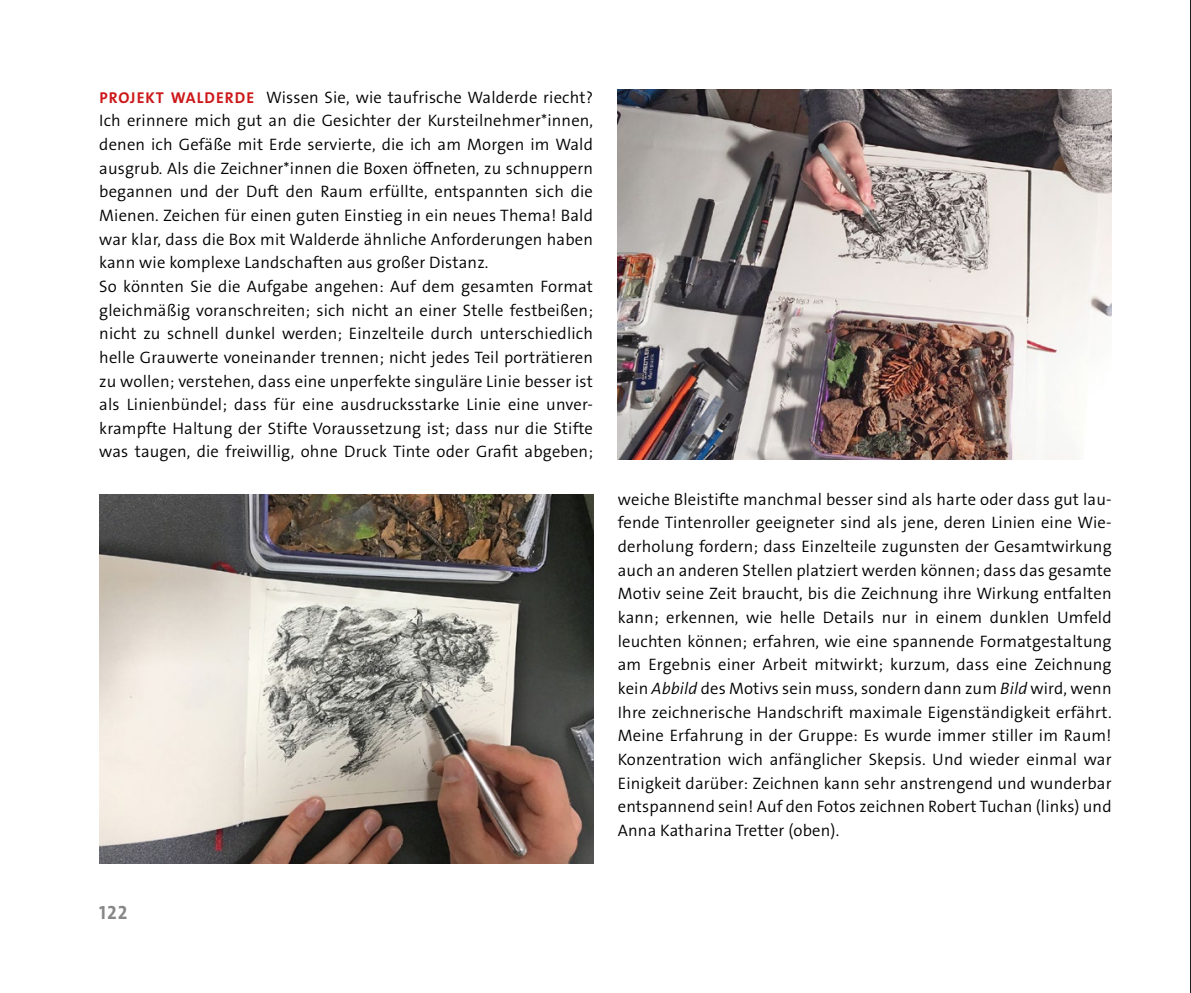
<style>
.page{position:relative;width:1191px;height:993px;background:#fff}
.page>*{position:absolute;margin:0;border:0;box-sizing:border-box;transform-origin:0 0}
.t1{font:700 19.25px "The Sans C4 s";color:#878787}
.Grundtext_stumpf{font:300 16.62px/23.6px "The Sans B W4";letter-spacing:.01em;color:#000;text-align:justify}
.Grundtext_Spitzmarke{font:300 16.62px/23.6px "The Sans B W4";letter-spacing:.01em;color:#000;text-align:justify}
.s1{font-family:"The Sans B W7";font-weight:700;font-size:15.75px;color:#cd1719}
.s2{font-style:italic}
</style>
<div class="page">
<hr style="left:1190px;top:0;width:1px;height:992px;background:#000">
<img style="left:618px;top:89px;width:493px;height:370px">
<img style="left:99px;top:494px;width:494px;height:369px">
<p class="Grundtext_Spitzmarke" style="left:99px;top:85px;width:495px"><span class="s1">PROJEKT WALDERDE</span> Wissen Sie, wie taufrische Walderde riecht?<br>Ich erinnere mich gut an die Gesichter der Kursteilnehmer*innen, denen ich Gefäße mit Erde servierte, die ich am Morgen im Wald ausgrub. Als die Zeichner*innen die Boxen öffneten, zu schnuppern begannen und der Duft den Raum erfüllte, entspannten sich die Mienen. Zeichen für einen guten Einstieg in ein neues Thema! Bald war klar, dass die Box mit Walderde ähnliche Anforderungen haben kann wie komplexe Landschaften aus großer Distanz.</p>
<p class="Grundtext_stumpf" style="left:99px;top:274px;width:495px">So könnten Sie die Aufgabe angehen: Auf dem gesamten Format gleichmäßig voranschreiten; sich nicht an einer Stelle festbeißen; nicht zu schnell dunkel werden; Einzelteile durch unterschiedlich helle Grauwerte voneinander trennen; nicht jedes Teil porträtieren zu wollen; verstehen, dass eine unperfekte singuläre Linie besser ist als Linienbündel; dass für eine ausdrucksstarke Linie eine unver&shy;krampfte Haltung der Stifte Voraussetzung ist; dass nur die Stifte was taugen, die freiwillig, ohne Druck Tinte oder Grafit abgeben;</p>
<p class="Grundtext_stumpf" style="left:618px;top:487px;width:495px">weiche Bleistifte manchmal besser sind als harte oder dass gut lau&shy;fende Tintenroller geeigneter sind als jene, deren Linien eine Wie&shy;derholung fordern; dass Einzelteile zugunsten der Gesamtwirkung auch an anderen Stellen platziert werden können; dass das gesamte Motiv seine Zeit braucht, bis die Zeichnung ihre Wirkung entfalten kann; erkennen, wie helle Details nur in einem dunklen Umfeld leuchten können; erfahren, wie eine spannende Formatgestaltung am Ergebnis einer Arbeit mitwirkt; kurzum, dass eine Zeichnung kein <span class="s2">Abbild</span> des Motivs sein muss, sondern dann zum <span class="s2">Bild</span> wird, wenn Ihre zeichnerische Handschrift maximale Eigenständigkeit erfährt.<br>Meine Erfahrung in der Gruppe: Es wurde immer stiller im Raum!<br>Konzentration wich anfänglicher Skepsis. Und wieder einmal war Einigkeit darüber: Zeichnen kann sehr anstrengend und wunderbar entspannend sein! Auf den Fotos zeichnen Robert Tuchan (links) und Anna Katharina Tretter (oben).</p>
<p class="t1" style="left:99px;top:899px;width:30px">122</p>
</div>
